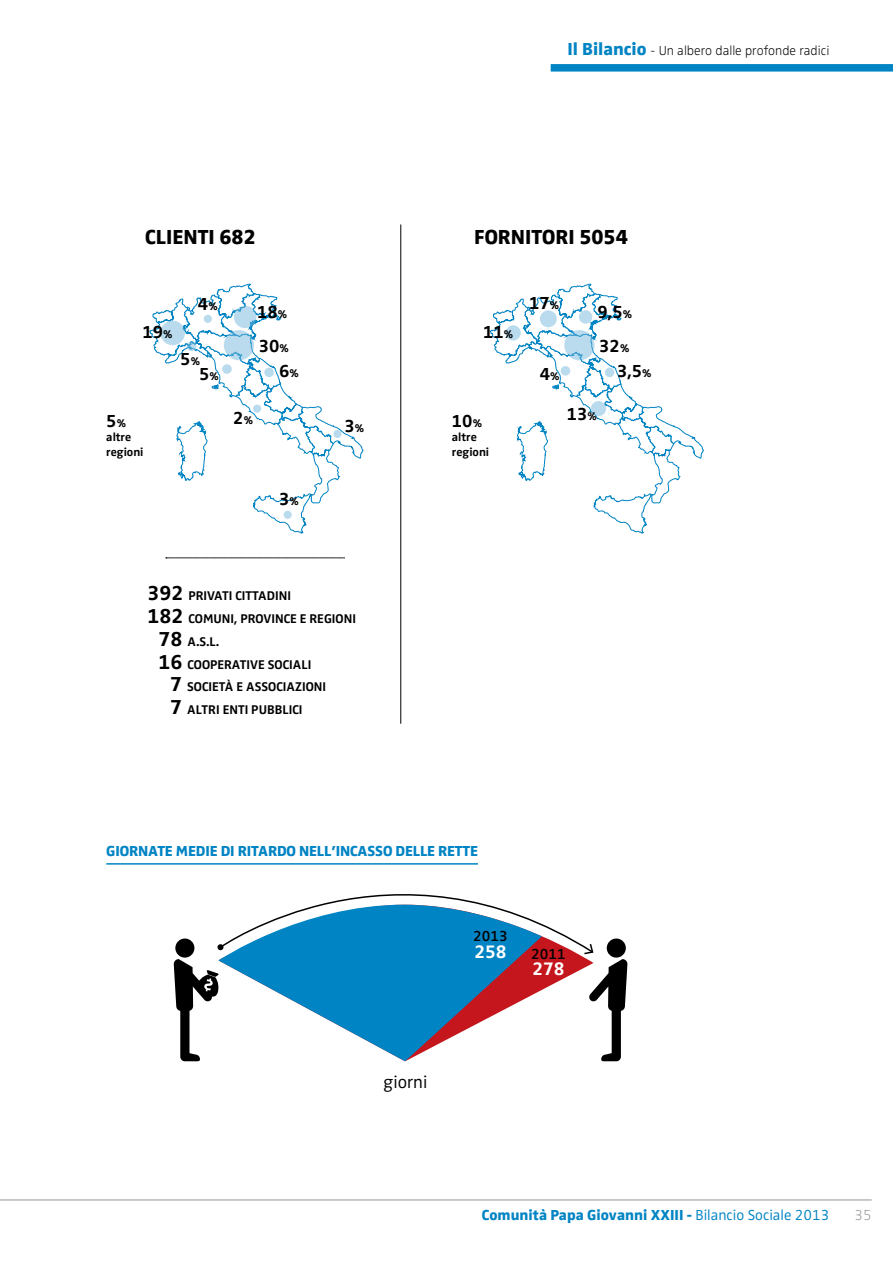
<style>
.page{position:relative;width:893px;height:1263px;background:#fff}
.page>*{position:absolute;margin:0;border:0;box-sizing:border-box;transform-origin:0 0}
.t1{font:21px "Zwo w 7";color:#000}
.t2{font:18.75px "Zwo w 6";color:#fff}
.t3{font:18px/15.5px "Zwo w 6";color:#000}
.t4{font:18px "Zwo w 3";color:#000}
.t5{font:15px "Zwo w 7";letter-spacing:-.01em;color:#0084c4}
.t6{font:15px "Zwo w 5";color:#000}
.t7{font:15px "Zwo w 1";color:#939598}
.t8{font:13.5px "Zwo w 1";color:#000}
.t9{font:13.05px "Zwo w 6";color:#000}
.t10{font:12px/14.4px "Zwo w 6";color:#000}
.s1{font-family:"Zwo w 7";font-size:18px;color:#0084c4}
.s2{font-size:12px}
.s3{font-size:20.85px}
.s4{font-family:"Zwo w 3"}
</style>
<div class="page">
<hr style="left:0;top:1200px;width:872px;height:1px;background:#939598">
<div style="left:551px;top:64px;width:342px;height:8px;background:#0084c4"></div>
<hr style="left:106px;top:863px;width:372px;height:2px;background:#0084c4">
<svg style="left:149px;top:284px;width:214px;height:250px"></svg>
<div style="left:160px;top:321px;width:25px;height:24px;background:#b9dbed;border-radius:50%"></div>
<svg style="left:234px;top:306px;width:22px;height:22px"></svg>
<svg style="left:224px;top:330px;width:30px;height:30px"></svg>
<svg style="left:187px;top:341px;width:9px;height:10px"></svg>
<svg style="left:222px;top:364px;width:10px;height:10px"></svg>
<svg style="left:264px;top:368px;width:10px;height:9px"></svg>
<div style="left:253px;top:405px;width:8px;height:8px;background:#b9dbed;border-radius:50%"></div>
<svg style="left:333px;top:430px;width:9px;height:8px"></svg>
<div style="left:284px;top:511px;width:8px;height:8px;background:#b9dbed;border-radius:50%"></div>
<div style="left:204px;top:315px;width:8px;height:8px;background:#b9dbed;border-radius:50%"></div>
<svg style="left:490px;top:284px;width:214px;height:250px"></svg>
<div style="left:506px;top:325px;width:15px;height:15px;background:#b9dbed;border-radius:50%"></div>
<svg style="left:591px;top:401px;width:15px;height:15px"></svg>
<div style="left:579px;top:310px;width:13px;height:14px;background:#b9dbed;border-radius:50%"></div>
<svg style="left:564px;top:330px;width:30px;height:30px"></svg>
<svg style="left:561px;top:366px;width:9px;height:10px"></svg>
<div style="left:605px;top:368px;width:9px;height:9px;background:#b9dbed;border-radius:50%"></div>
<div style="left:540px;top:310px;width:17px;height:17px;background:#b9dbed;border-radius:50%"></div>
<hr style="left:400px;top:224px;width:1px;height:500px;background:#000">
<svg style="left:166px;top:558px;width:179px;height:1px"></svg>
<svg style="left:542px;top:954px;width:41px;height:36px"></svg>
<svg style="left:219px;top:954px;width:323px;height:107px"></svg>
<svg style="left:607px;top:938px;width:19px;height:19px"></svg>
<div style="left:175px;top:938px;width:19px;height:19px;background:#000;border-radius:50%"></div>
<svg style="left:219px;top:863px;width:364px;height:91px"></svg>
<svg style="left:217px;top:944px;width:6px;height:6px"></svg>
<svg style="left:583px;top:942px;width:44px;height:120px"></svg>
<svg style="left:174px;top:959px;width:45px;height:103px"></svg>
<p class="t8" style="left:567px;top:43px;width:263px"><span class="s1">Il Bilancio</span> - Un albero dalle profonde radici</p>
<h1 class="t1" style="left:145px;top:224px;width:112px">CLIENTI 682</h1>
<h1 class="t1" style="left:474px;top:224px;width:155px">FORNITORI 5054</h1>
<h3 class="t3" style="left:143px;top:324px;width:32px">19<span class="s2">%</span></h3>
<h3 class="t3" style="left:198px;top:296px;width:21px">4<span class="s2">%</span></h3>
<h3 class="t3" style="left:199px;top:351px;width:21px;text-indent:-19px">5<span class="s2">%<br></span>5<span class="s2">%</span></h3>
<h3 class="t3" style="left:257px;top:296px;width:33px;line-height:33.2px">18<span class="s2">%<br></span>30<span class="s2">%</span></h3>
<h3 class="t3" style="left:279px;top:363px;width:21px">6<span class="s2">%</span></h3>
<h3 class="t3" style="left:483px;top:324px;width:32px">11<span class="s2">%</span></h3>
<h3 class="t3" style="left:529px;top:295px;width:32px">17<span class="s2">%</span></h3>
<h3 class="t3" style="left:540px;top:366px;width:21px">4<span class="s2">%</span></h3>
<h3 class="t3" style="left:598px;top:304px;width:36px">9,5<span class="s2">%</span></h3>
<h3 class="t3" style="left:599px;top:338px;width:32px">32<span class="s2">%</span></h3>
<h3 class="t3" style="left:617px;top:363px;width:36px">3,5<span class="s2">%</span></h3>
<h3 class="t3" style="left:106px;top:413px;width:21px">5<span class="s2">%</span></h3>
<p class="t10" style="left:106px;top:430px;width:39px">altre regioni</p>
<h3 class="t3" style="left:233px;top:410px;width:21px">2<span class="s2">%</span></h3>
<h3 class="t3" style="left:344px;top:418px;width:21px">3<span class="s2">%</span></h3>
<h3 class="t3" style="left:452px;top:413px;width:32px">10<span class="s2">%</span></h3>
<p class="t10" style="left:452px;top:430px;width:39px">altre regioni</p>
<h3 class="t3" style="left:567px;top:407px;width:32px">13<span class="s2">%</span></h3>
<h3 class="t3" style="left:279px;top:491px;width:21px">3<span class="s2">%</span></h3>
<p class="t9" style="left:147px;top:588px;width:145px"><span class="s3">392</span> PRIVATI CITTADINI</p>
<p class="t9" style="left:147px;top:611px;width:210px"><span class="s3">182</span> COMUNI, PROVINCE E REGIONI</p>
<p class="t9" style="left:159px;top:634px;width:62px"><span class="s3">78</span> A.S.L.</p>
<p class="t9" style="left:159px;top:657px;width:154px"><span class="s3">16</span> COOPERATIVE SOCIALI</p>
<p class="t9" style="left:170px;top:679px;width:157px"><span class="s3">7</span> SOCIETÀ E ASSOCIAZIONI</p>
<p class="t9" style="left:170px;top:702px;width:134px"><span class="s3">7</span> ALTRI ENTI PUBBLICI</p>
<p class="t5" style="left:106px;top:842px;width:373px">GIORNATE MEDIE DI RITARDO NELL’INCASSO DELLE RETTE</p>
<p class="t6" style="left:473px;top:928px;width:36px">2013</p>
<h2 class="t2" style="left:474px;top:940px;width:34px">258</h2>
<p class="t6" style="left:531px;top:945px;width:36px">2011</p>
<h2 class="t2" style="left:532px;top:957px;width:34px">278</h2>
<h3 class="t4" style="left:383px;top:1071px;width:45px">giorni</h3>
<p class="t5" style="left:482px;top:1206px;width:349px">Comunità Papa Giovanni XXIII - <span class="s4">Bilancio Sociale 2013</span></p>
<p class="t7" style="left:854px;top:1207px;width:19px">35</p>
</div>
